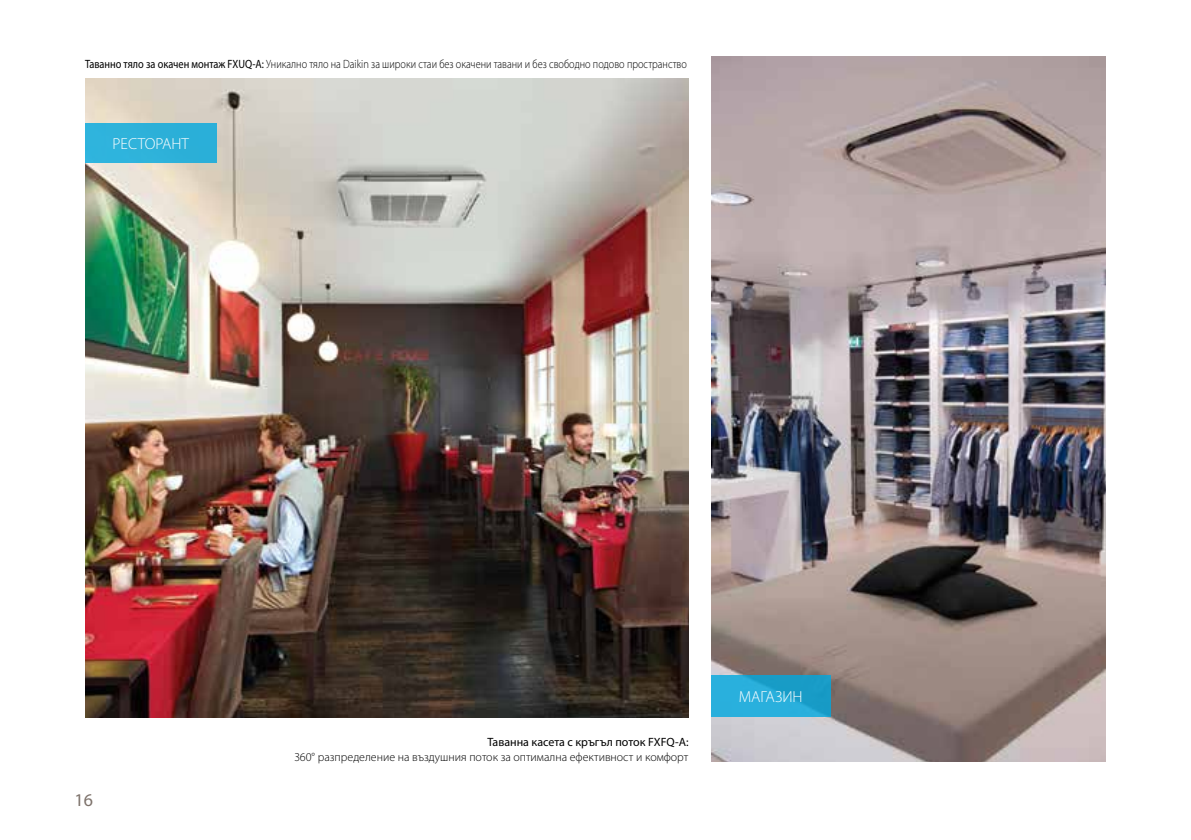
<style>
.page{position:relative;width:1191px;height:840px;background:#fff}
.page>*{position:absolute;margin:0;border:0;box-sizing:border-box;transform-origin:0 0}
.t1{font:18px "Myriad Pro";color:#7d726b}
.t2{font:300 16px "Myriad Pro";color:#fff}
.t3{font:300 12px "Myriad Pro";color:#000;scale:.86 1}
.t4{font:300 12px "Myriad Pro";color:#000}
.t5{font:12px "Myriad Pro";color:#000}
.s1{font-weight:400}
</style>
<div class="page">
<img style="left:85px;top:79px;width:603px;height:638px">
<img style="left:711px;top:57px;width:395px;height:704px">
<svg style="left:711px;top:675px;width:119px;height:41px;background:#22a8d4"></svg>
<div style="left:85px;top:123px;width:131px;height:39px;background:#2eb2da"></div>
<p class="t3" style="left:85px;top:57px;width:701px"><span class="s1">Таванно тяло за окачен монтаж FXUQ-A:</span> Уникално тяло на Daikin за широки стаи без окачени тавани и без свободно подово пространство</p>
<h2 class="t2" style="left:113px;top:134px;width:78px">РЕСТОРАНТ</h2>
<h1 class="t1" style="left:75px;top:788px;width:20px">16</h1>
<p class="t5" style="left:487px;top:734px;width:202px">Таванна касета с кръгъл поток FXFQ-A:</p>
<p class="t4" style="left:295px;top:749px;width:395px">360° разпределение на въздушния поток за оптимална ефективност и комфорт</p>
<h2 class="t2" style="left:739px;top:687px;width:65px">МАГАЗИН</h2>
</div>
